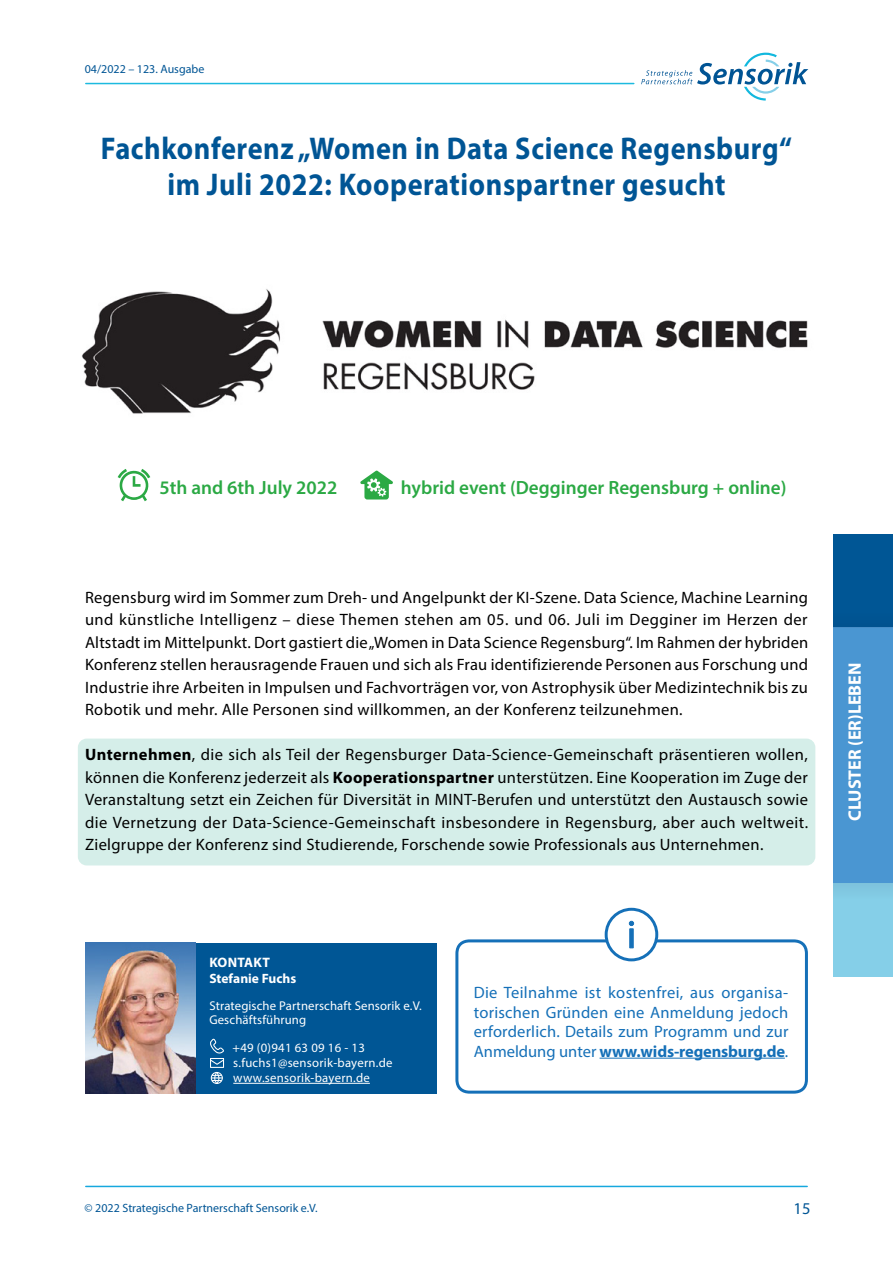
<style>
.page{position:relative;width:893px;height:1263px;background:#fff}
.page>*{position:absolute;margin:0;border:0;box-sizing:border-box;transform-origin:0 0}
.t1{font:700 31.5px/36px "Myriad Pro";letter-spacing:.02em;color:#005595;text-align:center;scale:.9 1}
.t2{font:600 19.2px "Myriad Pro";color:#2ba944}
.t3{font:700 18px "Myriad Pro";color:#fff}
.t4{font:16.5px/22.5px "Myriad Pro";letter-spacing:.02em;color:#000;text-align:justify}
.t5{font:16.5px/19.5px "Myriad Pro";letter-spacing:.01em;color:#1570b8;text-align:justify}
.t6{font:16.5px "Myriad Pro";color:#005595}
.t7{font:700 13.8px "Myriad Pro";letter-spacing:.02em;color:#fff}
.t8{font:700 13.5px "Myriad Pro";color:#fff}
.t9{font:12.75px/14.9px "Myriad Pro";letter-spacing:.01em;color:#fff}
.t10{font:12px "Myriad Pro";color:#005595}
.s1{font-weight:700}
</style>
<div class="page">
<hr style="left:86px;top:1186px;width:721px;height:1px;background:#16a8de">
<hr style="left:86px;top:83px;width:548px;height:1px;background:#1dbadf">
<svg style="left:641px;top:53px;width:167px;height:48px"></svg>
<div style="left:833px;top:628px;width:60px;height:255px;background:#4a96d2"></div>
<div style="left:833px;top:534px;width:60px;height:94px;background:#005695"></div>
<div style="left:833px;top:883px;width:60px;height:93px;background:#85cfe8"></div>
<div style="left:78px;top:738px;width:737px;height:127px;background:#d5eee9;border-radius:9px"></div>
<div style="left:195px;top:943px;width:241px;height:150px;background:#005695"></div>
<hr style="left:233px;top:1083px;width:137px;height:1px;background:#fff">
<svg style="left:210px;top:1038px;width:15px;height:46px"></svg>
<img style="left:85px;top:943px;width:110px;height:151px">
<svg style="left:118px;top:469px;width:32px;height:32px"></svg>
<svg style="left:360px;top:470px;width:33px;height:29px"></svg>
<img style="left:81px;top:289px;width:727px;height:125px">
<div style="left:455px;top:939px;width:353px;height:154px;border:3px solid #1570b8;border-radius:13px"></div>
<svg style="left:605px;top:908px;width:53px;height:53px"></svg>
<div style="left:608px;top:911px;width:47px;height:47px;background:#fff;border-radius:50%"></div>
<hr style="left:630px;top:929px;width:3px;height:19px;background:#1570b8">
<div style="left:629px;top:928px;width:5px;height:20px;border:1px solid #1570b8"></div>
<svg style="left:629px;top:921px;width:5px;height:5px"></svg>
<hr style="left:600px;top:1058px;width:185px;height:1px;background:#1570b8">
<p class="t10" style="left:85px;top:62px;width:121px">04/2022 – 123. Ausgabe</p>
<h1 class="t1" style="left:101px;top:129px;width:769px">Fachkonferenz „Women in Data Science Regensburg“ im Juli 2022: Kooperationspartner gesucht</h1>
<p class="t2" style="left:159px;top:475px;width:179px">5th and 6th July 2022</p>
<p class="t2" style="left:401px;top:475px;width:387px">hybrid event (Degginger Regensburg + online)</p>
<p class="t4" style="left:85px;top:586px;width:725px">Regensburg wird im Sommer zum Dreh- und Angelpunkt der KI-Szene. Data Science, Machine Learning und künstliche Intelligenz – diese Themen stehen am 05. und 06. Juli im Degginer im Herzen der Altstadt im Mittelpunkt. Dort gastiert die „Women in Data Science Regensburg“. Im Rahmen der hybriden Konferenz stellen herausragende Frauen und sich als Frau identifizierende Personen aus Forschung und Industrie ihre Arbeiten in Impulsen und Fachvorträgen vor, von Astrophysik über Medizintechnik bis zu Robotik und mehr. Alle Personen sind willkommen, an der Konferenz teilzunehmen.</p>
<p class="t4" style="left:85px;top:743px;width:725px"><span class="s1">Unternehmen</span>, die sich als Teil der Regensburger Data-Science-Gemeinschaft präsentieren wollen, können die Konferenz jederzeit als <span class="s1">Kooperationspartner</span> unterstützen. Eine Kooperation im Zuge der Veranstaltung setzt ein Zeichen für Diversität in MINT‑Berufen und unterstützt den Austausch sowie die Vernetzung der Data-Science-Gemeinschaft insbesondere in Regensburg, aber auch weltweit.<br>Zielgruppe der Konferenz sind Studierende, Forschende sowie Professionals aus Unternehmen.</p>
<p class="t3" style="left:843px;top:821px;width:160px;rotate:-90deg">CLUSTER (ER)LEBEN</p>
<p class="t7" style="left:209px;top:953px;width:62px">KONTAKT</p>
<p class="t8" style="left:209px;top:970px;width:88px">Stefanie Fuchs</p>
<p class="t9" style="left:209px;top:999px;width:214px;line-height:13.5px">Strategische Partnerschaft Sensorik e.V.<br>Geschäftsführung</p>
<p class="t9" style="left:232px;top:1040px;width:162px">+49 (0)941 63 09 16 - 13 s.fuchs1@sensorik-bayern.de www.sensorik-bayern.de</p>
<p class="t5" style="left:474px;top:982px;width:316px">Die Teilnahme ist kostenfrei, aus organisa&shy;torischen Gründen eine Anmeldung jedoch erforderlich. Details zum Programm und zur Anmeldung unter <span class="s1">www.wids-regensburg.de</span>.</p>
<p class="t10" style="left:85px;top:1201px;width:235px">© 2022 Strategische Partnerschaft Sensorik e.V.</p>
<p class="t6" style="left:793px;top:1198px;width:18px">15</p>
</div>
